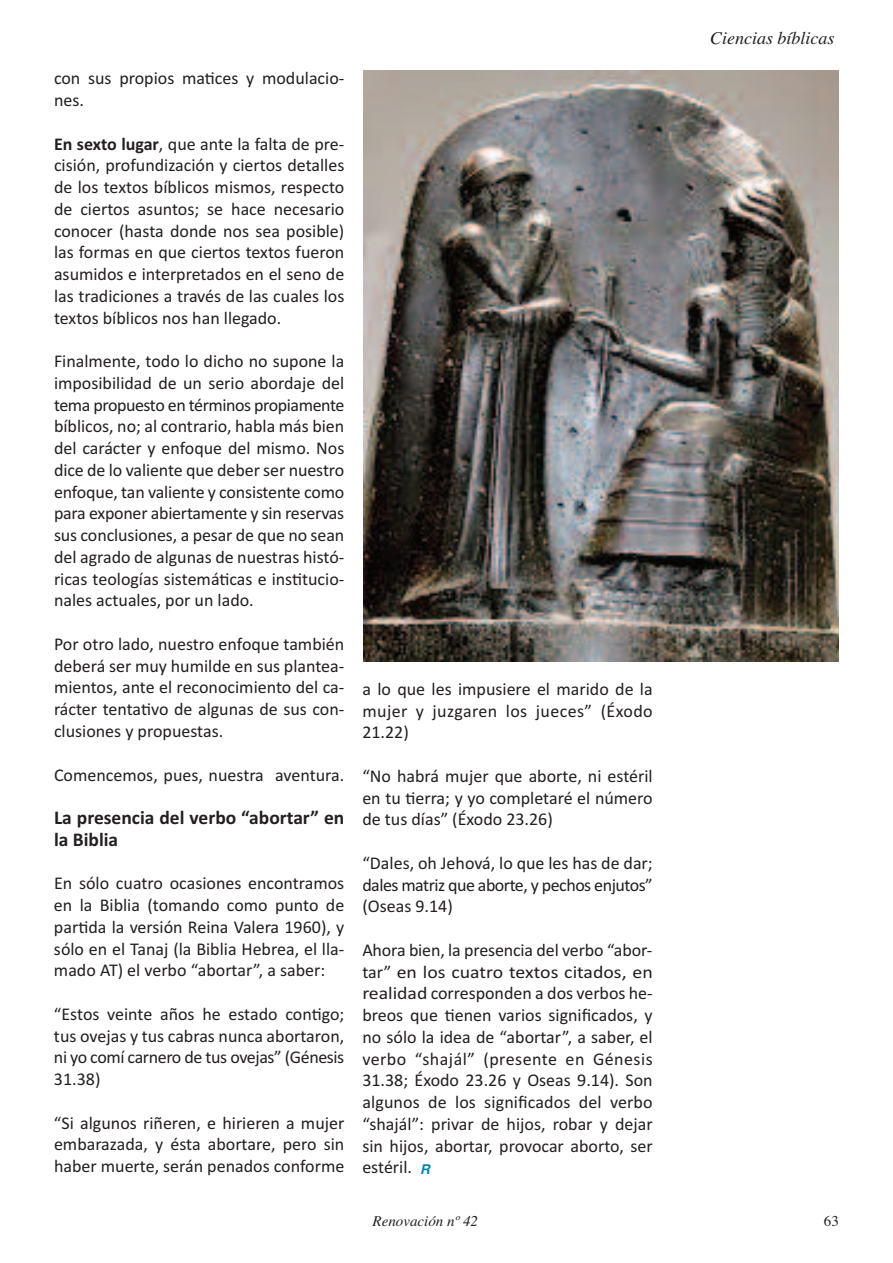
<style>
.page{position:relative;width:893px;height:1263px;background:#fff}
.page>*{position:absolute;margin:0;border:0;box-sizing:border-box;transform-origin:0 0}
.t1{font:700 19.5px/21.8px "Calibri";color:#231f20}
.t2{font:18px/21.8px "Calibri";color:#231f20;text-align:justify}
.t3{font:italic 18px "Times";color:#231f20}
.t4{font:italic 15px "Times";color:#231f20}
.t5{font:15px "Times";color:#231f20}
.s1{font-weight:700}
.s2{font-family:"Helvetica";font-weight:700;font-style:italic;font-size:13.5px;color:#0088ad}
</style>
<div class="page">
<img style="left:364px;top:71px;width:475px;height:591px">
<p class="t2" style="left:54px;top:67px;width:292px">con sus propios matices y modulacio&shy;nes.</p>
<p class="t2" style="left:54px;top:133px;width:292px"><span class="s1">En sexto lugar</span>, que ante la falta de pre&shy;cisión, profundización y ciertos detalles de los textos bíblicos mismos, respecto de ciertos asuntos; se hace necesario conocer (hasta donde nos sea posible) las formas en que ciertos textos fueron asumidos e interpretados en el seno de las tradiciones a través de las cuales los textos bíblicos nos han llegado.</p>
<p class="t2" style="left:54px;top:350px;width:292px">Finalmente, todo lo dicho no supone la imposibilidad de un serio abordaje del tema propuesto en términos propiamente bíblicos, no; al contrario, habla más bien del carácter y enfoque del mismo. Nos dice de lo valiente que deber ser nuestro enfoque, tan valiente y consistente como para exponer abiertamente y sin reservas sus conclusiones, a pesar de que no sean del agrado de algunas de nuestras histó&shy;ricas teologías sistemáticas e institucio&shy;nales actuales, por un lado.</p>
<p class="t2" style="left:54px;top:633px;width:292px">Por otro lado, nuestro enfoque también deberá ser muy humilde en sus plantea&shy;mientos, ante el reconocimiento del ca&shy;rácter tentativo de algunas de sus con&shy;clusiones y propuestas.</p>
<p class="t2" style="left:54px;top:763px;width:292px">Comencemos, pues, nuestra aventura.</p>
<p class="t1" style="left:54px;top:806px;width:292px">La presencia del verbo “abortar” en la Biblia</p>
<p class="t2" style="left:54px;top:872px;width:292px">En sólo cuatro ocasiones encontramos en la Biblia (tomando como punto de partida la versión Reina Valera 1960), y sólo en el Tanaj (la Biblia Hebrea, el lla&shy;mado AT) el verbo “abortar”, a saber:</p>
<p class="t2" style="left:54px;top:1003px;width:292px">“Estos veinte años he estado contigo; tus ovejas y tus cabras nunca abortaron, ni yo comí carnero de tus ovejas” (Génesis 31.38)</p>
<p class="t2" style="left:54px;top:1111px;width:292px">“Si algunos riñeren, e hirieren a mujer embarazada, y ésta abortare, pero sin haber muerte, serán penados conforme</p>
<p class="t3" style="left:710px;top:28px;width:126px">Ciencias bíblicas</p>
<p class="t2" style="left:362px;top:678px;width:292px">a lo que les impusiere el marido de la mujer y juzgaren los jueces” (Éxodo 21.22)</p>
<p class="t2" style="left:362px;top:765px;width:292px">“No habrá mujer que aborte, ni estéril en tu tierra; y yo completaré el número de tus días” (Éxodo 23.26)</p>
<p class="t2" style="left:362px;top:852px;width:292px">“Dales, oh Jehová, lo que les has de dar; dales matriz que aborte, y pechos enjutos” (Oseas 9.14)</p>
<p class="t2" style="left:362px;top:939px;width:292px">Ahora bien, la presencia del verbo “abor&shy;tar” en los cuatro textos citados, en realidad corresponden a dos verbos he&shy;breos que tienen varios significados, y no sólo la idea de “abortar”, a saber, el verbo “shajál” (presente en Génesis 31.38; Éxodo 23.26 y Oseas 9.14). Son algunos de los significados del verbo “shajál”: privar de hijos, robar y dejar sin hijos, abortar, provocar aborto, ser estéril. <span class="s2">R</span></p>
<p class="t4" style="left:373px;top:1212px;width:107px">Renovación nº 42</p>
<p class="t5" style="left:824px;top:1212px;width:16px">63</p>
</div>
